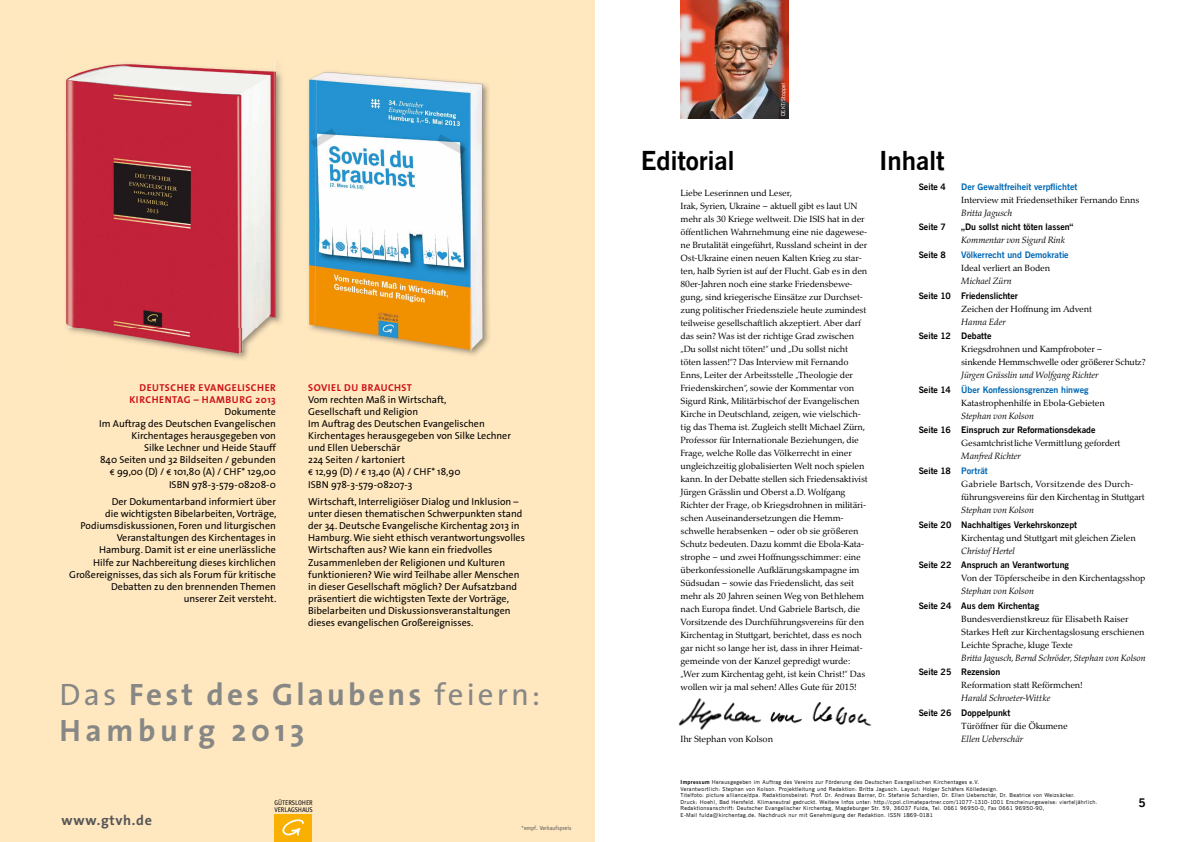
<style>
.page{position:relative;width:1191px;height:842px;background:#fff}
.page>*{position:absolute;margin:0;border:0;box-sizing:border-box;transform-origin:0 0}
.t1{font:700 31.1px/36.1px "The Sans";letter-spacing:.1em;color:#878786}
.t2{font:26px "News Gothic Bd BT";color:#000}
.t3{font:700 14.1px "The Sans";letter-spacing:.05em;color:#565656}
.t4{font:12px "News Gothic Bd BT";color:#000}
.t5{font:10px/12px "The Sans";color:#000}
.t6{font:700 10px/12px "The Sans";letter-spacing:.05em;color:#cd1316;text-align:right}
.t7{font:italic 9.2px "Palatino Nova";letter-spacing:-.015em;color:#000}
.t8{font:9px/13px "Palatino Nova";letter-spacing:-.015em;color:#000}
.t9{font:8.9px "News Gothic Bd BT";color:#000}
.t10{font:8.9px "News Gothic Bd BT";color:#0068b4}
.t11{font:italic 8px "Palatino Nova";color:#000}
.t12{font:6.8px/7.2px "Officina Sans";letter-spacing:-.005em;color:#000}
.t13{font:6px "Officina Sans";color:#565656}
.t14{font:5.5px/6.5px "News Gothic BT";letter-spacing:.06em;color:#000}
.t15{font:5.5px "News Gothic BT";letter-spacing:.02em;color:#fff}
.s1{font-family:"Gill Sans";font-size:8px}
.s2{font-weight:400}
.s3{color:#000}
.s4{color:#0068b4}
.s5{font-family:"News Gothic Bd BT"}
</style>
<div class="page">
<img style="left:680px;top:0;width:108px;height:118px">
<img style="left:678px;top:697px;width:194px;height:33px">
<div style="left:0;top:0;width:594px;height:842px;background:#ffe8c0"></div>
<img style="left:275px;top:815px;width:36px;height:27px">
<img style="left:276px;top:70px;width:6px;height:254px">
<img style="left:66px;top:61px;width:210px;height:298px">
<img style="left:309px;top:70px;width:181px;height:286px">
<p class="t6" style="left:129px;top:381px;width:148px">DEUTSCHER EVANGELISCHER<br>KIRCHENTAG – HAMBURG 2013</p>
<p class="t5" style="left:99px;top:406px;width:178px;text-align:right">Dokumente<br>Im Auftrag des Deutschen Evangelischen<br>Kirchentages herausgegeben von<br>Silke Lechner und Heide Stauff<br>840 Seiten und 32 Bildseiten / gebunden <span class="s1">€</span> 99,00 (D) / <span class="s1">€</span> 101,80 (A) / CHF* 129,00<br>ISBN 978-3-579-08208-0</p>
<p class="t5" style="left:69px;top:496px;width:209px;text-align:right">Der Dokumentarband informiert über<br>die wichtigsten Bibelarbeiten, Vorträge, Podiumsdiskussionen, Foren und liturgischen Veranstaltungen des Kirchentages in<br>Hamburg. Damit ist er eine unerlässliche<br>Hilfe zur Nachbereitung dieses kirchlichen Großereignisses, das sich als Forum für kritische Debatten zu den brennenden Themen<br>unserer Zeit versteht.</p>
<p class="t6" style="left:308px;top:381px;width:105px">SOVIEL DU BRAUCHST</p>
<p class="t5" style="left:308px;top:393px;width:204px">Vom rechten Maß in Wirtschaft,<br>Gesellschaft und Religion<br>Im Auftrag des Deutschen Evangelischen<br>Kirchentages herausgegeben von Silke Lechner und Ellen Ueberschär<br>224 Seiten / kartoniert<br><span class="s1">€</span> 12,99 (D) / <span class="s1">€</span> 13,40 (A) / CHF* 18,90<br>ISBN 978-3-579-08207-3</p>
<p class="t5" style="left:308px;top:496px;width:218px">Wirtschaft, Interreligiöser Dialog und Inklusion – unter diesen thematischen Schwerpunkten stand der 34. Deutsche Evangelische Kirchentag 2013 in Hamburg. Wie sieht ethisch verantwortungsvolles Wirtschaften aus? Wie kann ein friedvolles Zusammenleben der Religionen und Kulturen funktionieren? Wie wird Teilhabe aller Menschen in dieser Gesellschaft möglich? Der Aufsatzband präsentiert die wichtigsten Texte der Vorträge, Bibelarbeiten und Diskussionsveranstaltungen dieses evangelischen Großereignisses.</p>
<h1 class="t1" style="left:59px;top:676px;width:482px"><span class="s2">Das</span> Fest des Glaubens <span class="s2">feiern:<br></span>Hamburg 2013</h1>
<p class="t12" style="left:274px;top:799px;width:40px">GÜTERSLOHER<br>VERLAGSHAUS</p>
<h3 class="t3" style="left:62px;top:809px;width:92px">www.gtvh.de</h3>
<p class="t13" style="left:521px;top:825px;width:52px">*empf. Verkaufspreis</p>
<p class="t15" style="left:779px;top:116px;width:35px;rotate:-90deg">DEKT/Stoppel</p>
<h2 class="t2" style="left:641px;top:144px;width:95px">Editorial</h2>
<p class="t8" style="left:680px;top:187px;width:189px">Liebe Leserinnen und Leser,<br>Irak, Syrien, Ukraine – aktuell gibt es laut UN mehr als 30 Kriege weltweit. Die ISIS hat in der öffentlichen Wahrnehmung eine nie dagewese&shy;ne Brutalität eingeführt, Russland scheint in der Ost-Ukraine einen neuen Kalten Krieg zu star&shy;ten, halb Syrien ist auf der Flucht. Gab es in den 80er-Jahren noch eine starke Friedensbewe&shy;gung, sind kriegerische Einsätze zur Durchset&shy;zung politischer Friedensziele heute zumindest teilweise gesellschaftlich akzeptiert. Aber darf das sein? Was ist der richtige Grad zwischen „Du sollst nicht töten!“ und „Du sollst nicht töten lassen!“? Das Interview mit Fernando Enns, Leiter der Arbeitsstelle „Theologie der Friedenskirchen“, sowie der Kommentar von Sigurd Rink, Militärbischof der Evangelischen Kirche in Deutschland, zeigen, wie vielschich&shy;tig das Thema ist. Zugleich stellt Michael Zürn, Professor für Internationale Beziehungen, die Frage, welche Rolle das Völkerrecht in einer ungleichzeitig globalisierten Welt noch spielen kann. In der Debatte stellen sich Friedensaktivist Jürgen Grässlin und Oberst a.D. Wolfgang Richter der Frage, ob Kriegsdrohnen in militäri&shy;schen Auseinandersetzungen die Hemm&shy;schwelle herabsenken – oder ob sie größeren Schutz bedeuten. Dazu kommt die Ebola-Kata&shy;strophe – und zwei Hoffnungsschimmer: eine überkonfessionelle Aufklärungskampagne im Südsudan – sowie das Friedenslicht, das seit mehr als 20 Jahren seinen Weg von Bethlehem nach Europa findet. Und Gabriele Bartsch, die Vorsitzende des Durchführungsvereins für den Kirchentag in Stuttgart, berichtet, dass es noch gar nicht so lange her ist, dass in ihrer Heimat&shy;gemeinde von der Kanzel gepredigt wurde: „Wer zum Kirchentag geht, ist kein Christ!“ Das wollen wir ja mal sehen! Alles Gute für 2015!</p>
<p class="t8" style="left:680px;top:733px;width:94px">Ihr Stephan von Kolson</p>
<h2 class="t2" style="left:879px;top:144px;width:67px">Inhalt</h2>
<p class="t9" style="left:918px;top:181px;width:29px">Seite 4</p>
<p class="t10" style="left:961px;top:181px;width:117px">Der Gewaltfreiheit verpflichtet</p>
<p class="t8" style="left:961px;top:193px;width:180px">Interview mit Friedensethiker Fernando Enns</p>
<p class="t7" style="left:961px;top:207px;width:53px">Britta Jagusch</p>
<p class="t9" style="left:918px;top:221px;width:29px">Seite 7</p>
<p class="t9" style="left:961px;top:221px;width:114px">„Du sollst nicht töten lassen“</p>
<p class="t7" style="left:961px;top:235px;width:105px">Kommentar von Sigurd Rink</p>
<p class="t9" style="left:918px;top:249px;width:29px">Seite 8</p>
<p class="t10" style="left:961px;top:249px;width:109px">Völkerrecht und Demokratie</p>
<p class="t8" style="left:961px;top:262px;width:90px">Ideal verliert an Boden</p>
<p class="t7" style="left:961px;top:275px;width:52px">Michael Zürn</p>
<p class="t9" style="left:918px;top:289px;width:101px">Seite 10 Friedenslichter</p>
<p class="t8" style="left:961px;top:302px;width:132px">Zeichen der Hoffnung im Advent</p>
<p class="t7" style="left:961px;top:316px;width:46px">Hanna Eder</p>
<p class="t9" style="left:918px;top:330px;width:74px">Seite 12 Debatte</p>
<p class="t8" style="left:961px;top:343px;width:186px">Kriegsdrohnen und Kampfroboter –<br>sinkende Hemmschwelle oder größerer Schutz?</p>
<p class="t7" style="left:961px;top:370px;width:139px">Jürgen Grässlin und Wolfgang Richter</p>
<p class="t10" style="left:918px;top:384px;width:171px"><span class="s3">Seite 14</span> Über Konfessionsgrenzen hinweg</p>
<p class="t8" style="left:961px;top:396px;width:145px">Katastrophenhilfe in Ebola-Gebieten</p>
<p class="t7" style="left:961px;top:410px;width:74px">Stephan von Kolson</p>
<p class="t9" style="left:918px;top:424px;width:178px">Seite 16 Einspruch zur Reformationsdekade</p>
<p class="t8" style="left:961px;top:437px;width:161px">Gesamtchristliche Vermittlung gefordert</p>
<p class="t7" style="left:961px;top:451px;width:61px">Manfred Richter</p>
<p class="t9" style="left:918px;top:465px;width:71px">Seite 18 <span class="s4">Porträt</span></p>
<p class="t8" style="left:961px;top:478px;width:185px">Gabriele Bartsch, Vorsitzende des Durch&shy;führungsvereins für den Kirchentag in Stuttgart</p>
<p class="t7" style="left:961px;top:504px;width:74px">Stephan von Kolson</p>
<p class="t9" style="left:918px;top:518px;width:160px">Seite 20 Nachhaltiges Verkehrskonzept</p>
<p class="t8" style="left:961px;top:531px;width:176px">Kirchentag und Stuttgart mit gleichen Zielen</p>
<p class="t7" style="left:961px;top:545px;width:55px">Christof Hertel</p>
<p class="t9" style="left:918px;top:559px;width:152px">Seite 22 Anspruch an Verantwortung</p>
<p class="t8" style="left:961px;top:572px;width:185px">Von der Töpferscheibe in den Kirchentagsshop</p>
<p class="t7" style="left:961px;top:586px;width:74px">Stephan von Kolson</p>
<p class="t9" style="left:918px;top:600px;width:122px">Seite 24 Aus dem Kirchentag</p>
<p class="t8" style="left:961px;top:612px;width:185px">Bundesverdienstkreuz für Elisabeth Raiser<br>Starkes Heft zur Kirchentagslosung erschienen<br>Leichte Sprache, kluge Texte</p>
<p class="t7" style="left:961px;top:652px;width:186px">Britta Jagusch, Bernd Schröder, Stephan von Kolson</p>
<p class="t9" style="left:918px;top:666px;width:83px">Seite 25 Rezension</p>
<p class="t8" style="left:961px;top:679px;width:123px">Reformation statt Reförmchen!</p>
<p class="t7" style="left:961px;top:693px;width:91px">Harald Schroeter-Wittke</p>
<p class="t9" style="left:918px;top:707px;width:93px">Seite 26 Doppelpunkt</p>
<p class="t8" style="left:961px;top:720px;width:108px">Türöffner für die Ökumene</p>
<p class="t7" style="left:961px;top:733px;width:63px">Ellen Ueberschär</p>
<p class="t14" style="left:680px;top:779px;width:418px"><span class="s5">Impressum</span> Herausgegeben im Auftrag des Vereins zur Förderung des Deutschen Evangelischen Kirchentages e.V.<br>Verantwortlich: Stephan von Kolson. Projektleitung und Redaktion: Britta Jagusch. Layout: Holger Schäfers Kölledesign.<br>Titelfoto: picture alliance/dpa. Redaktionsbeirat: Prof. Dr. Andreas Barner, Dr. Stefanie Schardien, Dr. Ellen Ueberschär, Dr. Beatrice von Weizsäcker.<br>Druck: Hoehl, Bad Hersfeld. Klimaneutral gedruckt. Weitere Infos unter: http://cpol.climatepartner.com/11077-1310-1001 Erscheinungsweise: vierteljährlich.<br>Redaktionsanschrift: Deutscher Evangelischer Kirchentag, Magdeburger Str. 59, 36037 Fulda, Tel. 0661 96950-0, Fax 0661 96950-90,<br>E-Mail fulda@kirchentag.de. Nachdruck nur mit Genehmigung der Redaktion. ISSN 1869-0181</p>
<p class="t11" style="left:1076px;top:800px;width:31px">Nr. 3/14</p>
<h3 class="t4" style="left:1138px;top:795px;width:9px">5</h3>
</div>
